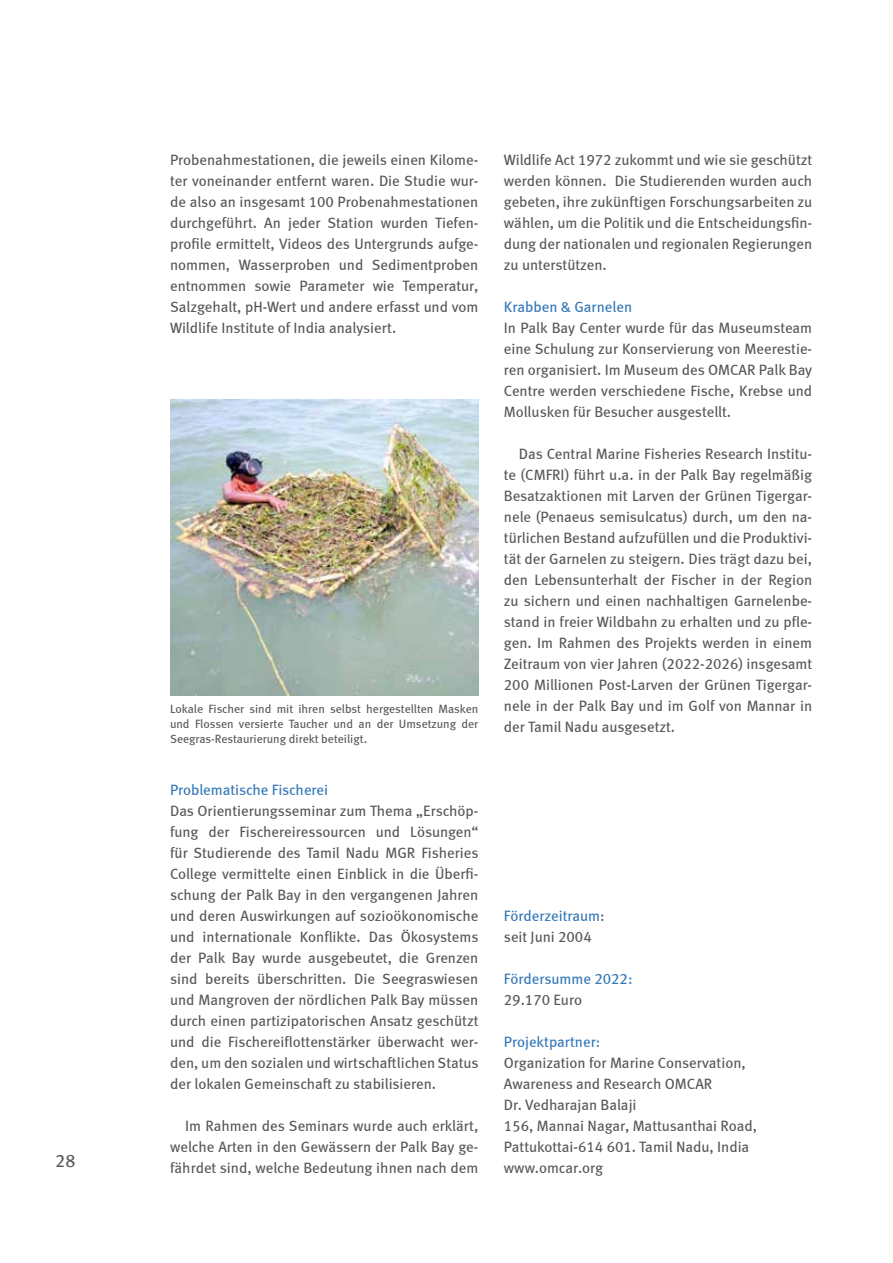
<style>
.page{position:relative;width:893px;height:1263px;background:#fff}
.page>*{position:absolute;margin:0;border:0;box-sizing:border-box;transform-origin:0 0}
.t1{font:18px "Meta Book LF";color:#575756}
.t2{font:15px/21px "Meta Book LF";color:#575756;text-align:justify}
.t3{font:15px/21px "Meta Book LF";color:#3377b7}
.t4{font:12px/15px "Meta Book LF";color:#575756;text-align:justify}
.s1{color:#575756}
</style>
<div class="page">
<img style="left:170px;top:400px;width:308px;height:295px">
<p class="t1" style="left:55px;top:1150px;width:22px">28</p>
<p class="t2" style="left:170px;top:149px;width:310px">Probenahmestationen, die jeweils einen Kilome&shy;ter voneinander entfernt waren. Die Studie wur&shy;de also an insgesamt 100 Probenahmestationen durchgeführt. An jeder Station wurden Tiefen&shy;profile ermittelt, Videos des Untergrunds aufge&shy;nommen, Wasserproben und Sedimentproben entnommen sowie Parameter wie Temperatur, Salzgehalt, pH-Wert und andere erfasst und vom Wildlife Institute of India analysiert.</p>
<p class="t4" style="left:170px;top:701px;width:310px">Lokale Fischer sind mit ihren selbst hergestellten Masken und Flossen versierte Taucher und an der Umsetzung der Seegras-Restaurierung direkt beteiligt.</p>
<p class="t3" style="left:170px;top:779px;width:160px">Problematische Fischerei</p>
<p class="t2" style="left:170px;top:800px;width:310px">Das Orientierungsseminar zum Thema „Erschöp&shy;fung der Fischereiressourcen und Lösungen“ für Studierende des Tamil Nadu MGR Fisheries College vermittelte einen Einblick in die Überfi&shy;schung der Palk Bay in den vergangenen Jahren und deren Auswirkungen auf sozioökonomische und internationale Konflikte. Das Ökosystems der Palk Bay wurde ausgebeutet, die Grenzen sind bereits überschritten. Die Seegraswiesen und Mangroven der nördlichen Palk Bay müssen durch einen partizipatorischen Ansatz geschützt und die Fischereiflottenstärker überwacht wer&shy;den, um den sozialen und wirtschaftlichen Status der lokalen Gemeinschaft zu stabilisieren.</p>
<p class="t2" style="left:170px;top:1115px;width:310px;text-indent:15px">Im Rahmen des Seminars wurde auch erklärt, welche Arten in den Gewässern der Palk Bay ge&shy;fährdet sind, welche Bedeutung ihnen nach dem</p>
<p class="t2" style="left:504px;top:149px;width:310px">Wildlife Act 1972 zukommt und wie sie geschützt werden können. Die Studierenden wurden auch gebeten, ihre zukünftigen Forschungsarbeiten zu wählen, um die Politik und die Entscheidungsfin&shy;dung der nationalen und regionalen Regierungen zu unterstützen.</p>
<p class="t3" style="left:504px;top:296px;width:130px">Krabben &amp; Garnelen</p>
<p class="t2" style="left:504px;top:317px;width:310px">In Palk Bay Center wurde für das Museumsteam eine Schulung zur Konservierung von Meerestie&shy;ren organisiert. Im Museum des OMCAR Palk Bay Centre werden verschiedene Fische, Krebse und Mollusken für Besucher ausgestellt.</p>
<p class="t2" style="left:504px;top:443px;width:310px;text-indent:15px">Das Central Marine Fisheries Research Institu&shy;te (CMFRI) führt u.a. in der Palk Bay regelmäßig Besatzaktionen mit Larven der Grünen Tigergar&shy;nele (Penaeus semisulcatus) durch, um den na&shy;türlichen Bestand aufzufüllen und die Produktivi&shy;tät der Garnelen zu steigern. Dies trägt dazu bei, den Lebensunterhalt der Fischer in der Region zu sichern und einen nachhaltigen Garnelenbe&shy;stand in freier Wildbahn zu erhalten und zu pfle&shy;gen. Im Rahmen des Projekts werden in einem Zeitraum von vier Jahren (2022-2026) insgesamt 200 Millionen Post-Larven der Grünen Tigergar&shy;nele in der Palk Bay und im Golf von Mannar in der Tamil Nadu ausgesetzt.</p>
<p class="t3" style="left:504px;top:905px;width:102px">Förderzeitraum<span class="s1">: seit Juni 2004</span></p>
<p class="t3" style="left:504px;top:968px;width:130px">Fördersumme 2022:</p>
<p class="t2" style="left:504px;top:989px;width:80px">29.170 Euro</p>
<p class="t3" style="left:504px;top:1031px;width:98px">Projektpartner:</p>
<p class="t2" style="left:504px;top:1052px;width:255px;text-align:left">Organization for Marine Conservation,<br>Awareness and Research OMCAR<br>Dr. Vedharajan Balaji<br>156, Mannai Nagar, Mattusanthai Road,<br>Pattukottai-614 601. Tamil Nadu, India www.omcar.org</p>
</div>
